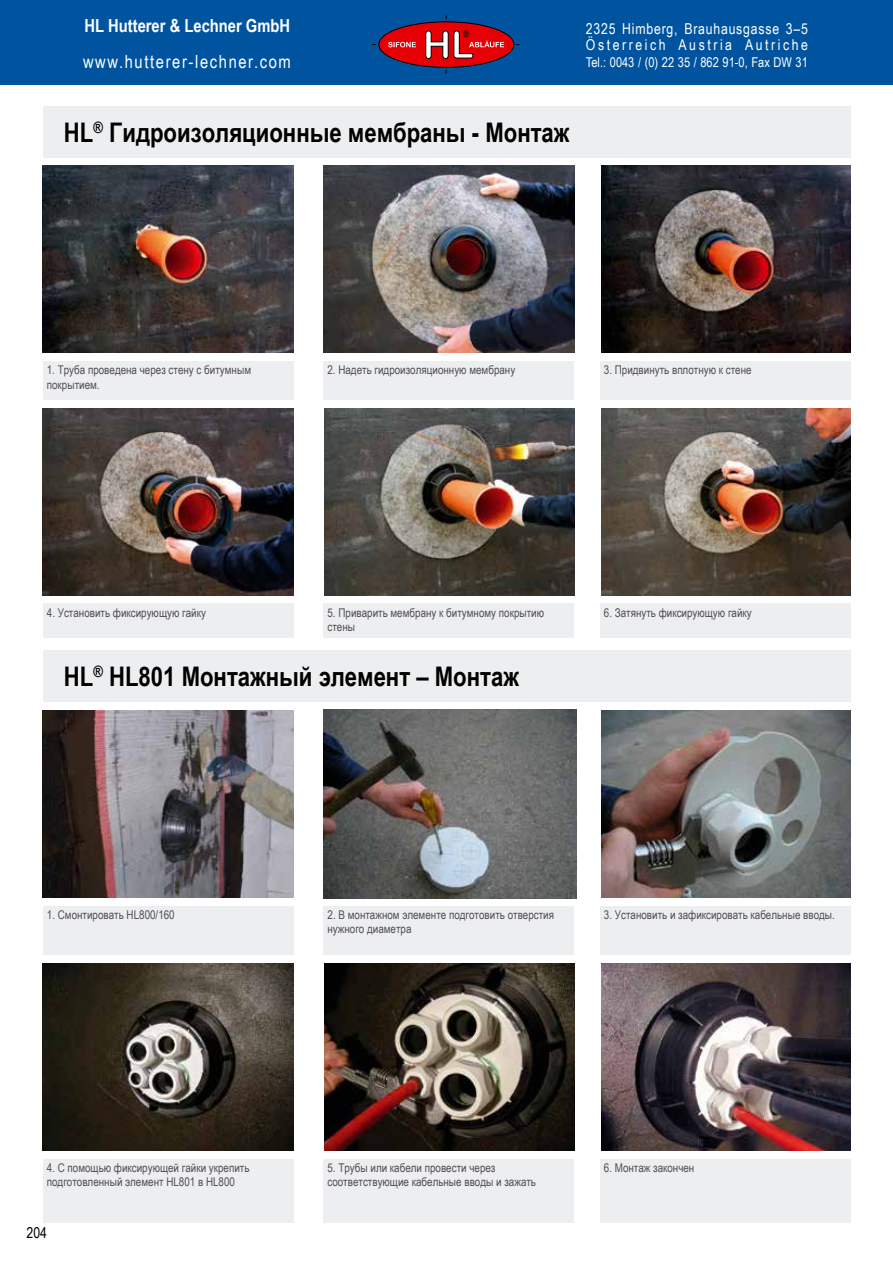
<style>
.page{position:relative;width:893px;height:1263px;background:#fff}
.page>*{position:absolute;margin:0;border:0;box-sizing:border-box;transform-origin:0 0}
.t1{font:700 27px "Arial Narrow";color:#000}
.t2{font:700 18px/30px "Arial Narrow";color:#fff}
.t3{font:18px "Arial Narrow";letter-spacing:.09em;color:#fff}
.t4{font:15px/16.5px "Arial Narrow";letter-spacing:.17em;color:#fff}
.t5{font:15px "Arial Narrow";color:#000}
.t6{font:13.5px "Arial Narrow";color:#fff}
.t7{font:12px/14.4px "Arial Narrow";color:#504f53}
.t8{font:9px "Arial Narrow";color:#000}
</style>
<div class="page">
<div style="left:0;top:0;width:893px;height:85px;background:#00549f"></div>
<svg style="left:372px;top:16px;width:147px;height:57px"></svg>
<div style="left:43px;top:106px;width:808px;height:51px;background:#edeeef"></div>
<img style="left:43px;top:166px;width:250px;height:187px">
<img style="left:601px;top:166px;width:249px;height:187px">
<img style="left:323px;top:166px;width:251px;height:187px">
<img style="left:43px;top:408px;width:250px;height:187px">
<img style="left:325px;top:408px;width:249px;height:187px">
<img style="left:601px;top:408px;width:249px;height:187px">
<div style="left:43px;top:361px;width:250px;height:39px;background:#edeeef"></div>
<div style="left:323px;top:361px;width:251px;height:39px;background:#edeeef"></div>
<div style="left:600px;top:361px;width:250px;height:39px;background:#edeeef"></div>
<div style="left:323px;top:604px;width:251px;height:34px;background:#edeeef"></div>
<div style="left:600px;top:604px;width:250px;height:34px;background:#edeeef"></div>
<div style="left:43px;top:604px;width:250px;height:34px;background:#edeeef"></div>
<img style="left:43px;top:710px;width:250px;height:187px">
<img style="left:601px;top:710px;width:250px;height:187px">
<img style="left:323px;top:709px;width:254px;height:189px">
<img style="left:43px;top:963px;width:250px;height:187px">
<img style="left:325px;top:963px;width:249px;height:187px">
<img style="left:601px;top:963px;width:249px;height:187px">
<div style="left:43px;top:906px;width:251px;height:49px;background:#edeeef"></div>
<div style="left:323px;top:906px;width:251px;height:49px;background:#edeeef"></div>
<div style="left:600px;top:906px;width:251px;height:49px;background:#edeeef"></div>
<div style="left:323px;top:1159px;width:251px;height:63px;background:#edeeef"></div>
<div style="left:600px;top:1159px;width:250px;height:63px;background:#edeeef"></div>
<div style="left:43px;top:1159px;width:250px;height:63px;background:#edeeef"></div>
<div style="left:43px;top:651px;width:808px;height:51px;background:#edeeef"></div>
<h2 class="t2" style="left:85px;top:9px;width:207px">HL Hutterer &amp; Lechner GmbH<br>EAN 9003076 +</h2>
<p class="t4" style="left:586px;top:20px;width:224px">2325 Himberg, Brauhausgasse 3–5<br>Österreich Austria Autriche</p>
<p class="t8" style="left:463px;top:28px;width:7px">®</p>
<h2 class="t3" style="left:83px;top:48px;width:209px">www.hutterer-lechner.com</h2>
<p class="t6" style="left:586px;top:52px;width:223px">Tel.: 0043 / (0) 22 35 / 862 91-0, Fax DW 31</p>
<h1 class="t1" style="left:64px;top:112px;width:507px">HL<sup>®</sup> Гидроизоляционные мембраны - Монтаж</h1>
<p class="t7" style="left:47px;top:363px;width:206px">1. Труба проведена через стену с битумным покрытием.</p>
<p class="t7" style="left:327px;top:363px;width:189px">2. Надеть гидроизоляционную мембрану</p>
<p class="t7" style="left:604px;top:363px;width:149px">3. Придвинуть вплотную к стене</p>
<p class="t7" style="left:327px;top:605px;width:218px">5. Приварить мембрану к битумному покрытию стены</p>
<p class="t7" style="left:47px;top:605px;width:161px">4. Установить фиксирующую гайку</p>
<p class="t7" style="left:604px;top:605px;width:149px">6. Затянуть фиксирующую гайку</p>
<h1 class="t1" style="left:64px;top:656px;width:457px">HL<sup>®</sup> HL801 Монтажный элемент – Монтаж</h1>
<p class="t7" style="left:47px;top:907px;width:129px">1. Смонтировать HL800/160</p>
<p class="t7" style="left:328px;top:907px;width:228px">2. В монтажном элементе подготовить отверстия нужного диаметра</p>
<p class="t7" style="left:604px;top:907px;width:233px">3. Установить и зафиксировать кабельные вводы.</p>
<p class="t7" style="left:327px;top:1160px;width:210px">5. Трубы или кабели провести через соответствующие кабельные вводы и зажать</p>
<p class="t7" style="left:47px;top:1160px;width:204px">4. С помощью фиксирующей гайки укрепить</p>
<p class="t7" style="left:604px;top:1160px;width:92px">6. Монтаж закончен</p>
<p class="t7" style="left:47px;top:1174px;width:190px">подготовленный элемент HL801 в HL800</p>
<p class="t5" style="left:27px;top:1222px;width:22px">204</p>
</div>
